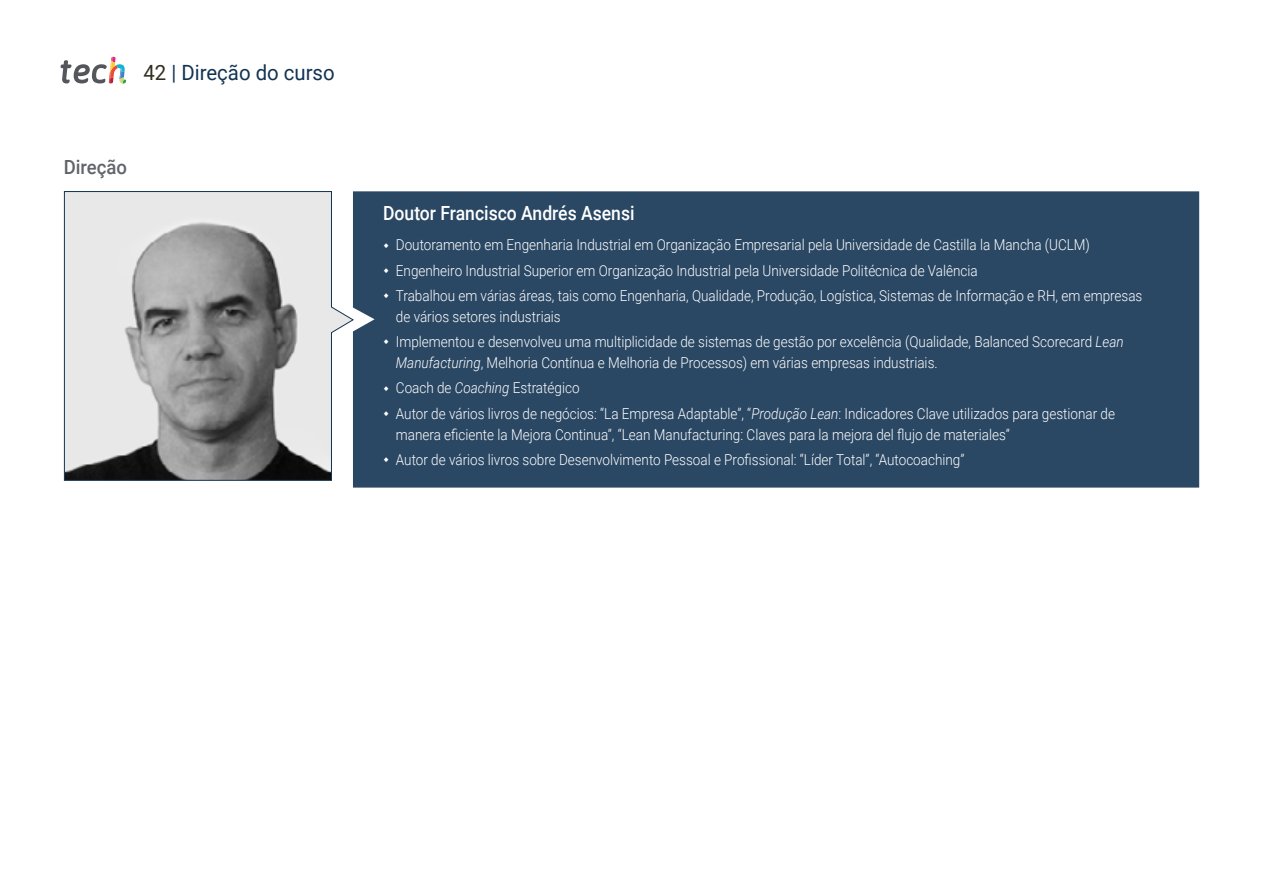
<style>
.page{position:relative;width:1263px;height:893px;background:#fff}
.page>*{position:absolute;margin:0;border:0;box-sizing:border-box;transform-origin:0 0}
.t1{font:21px "Roboto";color:#123352}
.t2{font:500 19.5px "Roboto";color:#fff;scale:.9 1}
.t3{font:500 19.5px "Roboto";color:#61646a;scale:.95 1}
.t4{font:300 15px/25.2px "Roboto";color:#fff;scale:.9 1}
.s1{color:#312e20}
.s2{font-style:italic}
</style>
<div class="page">
<svg style="left:61px;top:57px;width:65px;height:27px"></svg>
<div style="left:353px;top:191px;width:846px;height:297px;background:#2a4763"></div>
<svg style="left:64px;top:191px;width:290px;height:290px;background:#b4b5b5"></svg>
<svg style="left:384px;top:243px;width:4px;height:5px"></svg>
<svg style="left:384px;top:268px;width:4px;height:5px"></svg>
<svg style="left:384px;top:293px;width:4px;height:5px"></svg>
<svg style="left:384px;top:339px;width:4px;height:5px"></svg>
<svg style="left:384px;top:386px;width:4px;height:5px"></svg>
<svg style="left:384px;top:411px;width:4px;height:5px"></svg>
<svg style="left:384px;top:457px;width:4px;height:5px"></svg>
<h1 class="t1" style="left:144px;top:57px;width:193px"><span class="s1">42</span> | Direção do curso</h1>
<h2 class="t3" style="left:64px;top:153px;width:68px">Direção</h2>
<h2 class="t2" style="left:383px;top:199px;width:281px">Doutor Francisco Andrés Asensi</h2>
<p class="t4" style="left:396px;top:232px;width:831px">Doutoramento em Engenharia Industrial em Organização Empresarial pela Universidade de Castilla la Mancha (UCLM)<br>Engenheiro Industrial Superior em Organização Industrial pela Universidade Politécnica de Valência<br>Trabalhou em várias áreas, tais como Engenharia, Qualidade, Produção, Logística, Sistemas de Informação e RH, em empresas</p>
<p class="t4" style="left:396px;top:303px;width:810px">de vários setores industriais<br>Implementou e desenvolveu uma multiplicidade de sistemas de gestão por excelência (Qualidade, Balanced Scorecard <span class="s2">Lean</span></p>
<p class="t4" style="left:396px;top:350px;width:800px"><span class="s2">Manufacturing</span>, Melhoria Contínua e Melhoria de Processos) em várias empresas industriais.<br>Coach de <span class="s2">Coaching</span> Estratégico<br>Autor de vários livros de negócios: “La Empresa Adaptable”, “<span class="s2">Produção Lean</span>: Indicadores Clave utilizados para gestionar de</p>
<p class="t4" style="left:396px;top:421px;width:684px">manera eficiente la Mejora Continua”, “Lean Manufacturing: Claves para la mejora del flujo de materiales”<br>Autor de vários livros sobre Desenvolvimento Pessoal e Profissional: “Líder Total”, “Autocoaching”</p>
</div>
